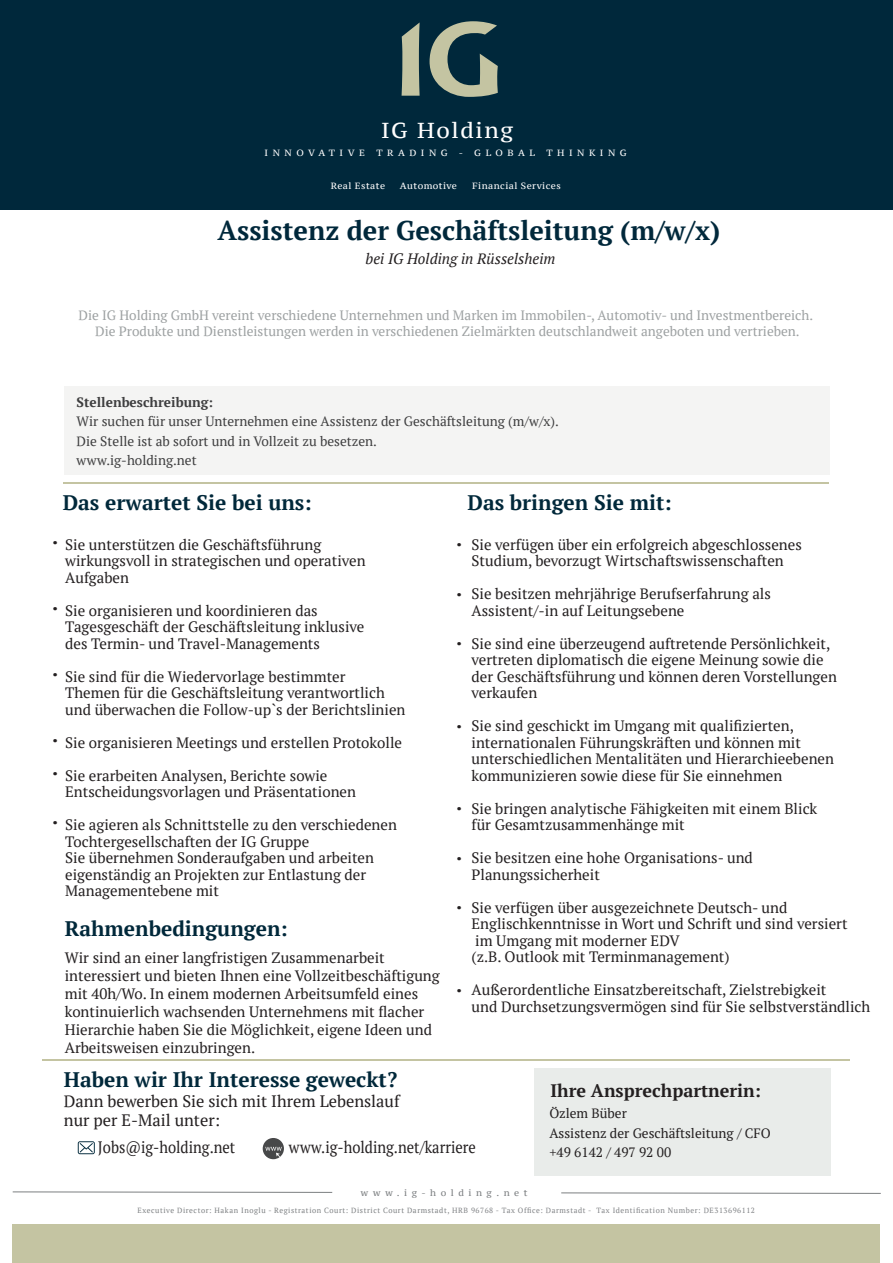
<style>
.page{position:relative;width:893px;height:1263px;background:#fff}
.page>*{position:absolute;margin:0;border:0;box-sizing:border-box;transform-origin:0 0}
.t1{font:700 27px "PT Serif";color:#00283b}
.t2{font:21.6px "PT Serif Caption";letter-spacing:.075em;color:#fff}
.t3{font:700 21px "PT Serif";color:#00283a}
.t4{font:700 21px/33px "PT Serif";color:#231f20}
.t5{font:700 18px "PT Serif";color:#231f20}
.t6{font:16.5px/19.5px "PT Serif";color:#231f20}
.t7{font:16.5px "PT Serif";color:#231f20;scale:.89 1}
.t8{font:15px/16.5px "PT Serif";color:#231f20}
.t9{font:italic 15px "PT Serif";color:#231f20}
.t10{font:13.5px/16.2px "PT Serif";color:#9da1a2;text-align:center}
.t11{font:13.5px/19.5px "PT Serif";color:#3e3e3f}
.t12{font:13.5px/19.5px "PT Serif";color:#231f20}
.t13{font:700 13.5px "PT Serif";color:#3e3e3f}
.t14{font:9px "PT Serif Caption";letter-spacing:.05em;color:#fff}
.t15{font:9px "PT Serif Caption";letter-spacing:.5em;color:#fff}
.t16{font:9px "PT Serif Caption";letter-spacing:.5em;color:#7c7f81}
.t17{font:7.5px "PT Serif";letter-spacing:.075em;color:#7c7f81}
.s1{color:#808285}
</style>
<div class="page">
<svg style="left:263px;top:1138px;width:21px;height:21px"></svg>
<svg style="left:78px;top:1141px;width:17px;height:13px"></svg>
<div style="left:534px;top:1068px;width:297px;height:108px;background:#e9ecea"></div>
<hr style="left:42px;top:1059px;width:808px;height:1px;background:#c4c4a2">
<hr style="left:63px;top:483px;width:765px;height:1px;background:#c4c4a2">
<div style="left:0;top:0;width:893px;height:210px;background:#00283b"></div>
<svg style="left:402px;top:22px;width:18px;height:74px"></svg>
<svg style="left:430px;top:21px;width:68px;height:76px"></svg>
<div style="left:64px;top:387px;width:766px;height:88px;background:#f4f4f3"></div>
<div style="left:13px;top:1224px;width:867px;height:38px;background:#c4c4a2"></div>
<svg style="left:13px;top:1192px;width:319px;height:1px"></svg>
<svg style="left:561px;top:1193px;width:320px;height:1px"></svg>
<h2 class="t2" style="left:381px;top:117px;width:134px">IG Holding</h2>
<p class="t15" style="left:265px;top:147px;width:102px">INNOVATIVE</p>
<p class="t15" style="left:376px;top:147px;width:160px">TRADING - GLOBAL</p>
<p class="t15" style="left:546px;top:147px;width:82px">THINKING</p>
<p class="t14" style="left:331px;top:180px;width:56px">Real Estate</p>
<p class="t14" style="left:400px;top:180px;width:59px">Automotive</p>
<p class="t14" style="left:472px;top:180px;width:90px">Financial Services</p>
<h1 class="t1" style="left:218px;top:212px;width:504px">Assistenz der Geschäftsleitung (m/w/x)</h1>
<p class="t9" style="left:366px;top:249px;width:191px">bei IG Holding in Rüsselsheim</p>
<p class="t10" style="left:78px;top:306px;width:736px">Die IG Holding GmbH vereint verschiedene Unternehmen und Marken im Immobilen-, Automotiv- und Investmentbereich.<br>Die Produkte und Dienstleistungen werden in verschiedenen Zielmärkten deutschlandweit angeboten und vertrieben.</p>
<p class="t13" style="left:77px;top:393px;width:138px">Stellenbeschreibung:</p>
<p class="t11" style="left:77px;top:412px;width:484px">Wir suchen für unser Unternehmen eine Assistenz der Geschäftsleitung (m/w/x).<br>Die Stelle ist ab sofort und in Vollzeit zu besetzen.<br>www.ig-holding.net</p>
<h3 class="t3" style="left:63px;top:488px;width:250px">Das erwartet Sie bei uns:</h3>
<p class="t8" style="left:65px;top:536px;width:302px">Sie unterstützen die Geschäftsführung wirkungsvoll in strategischen und operativen<br>Aufgaben</p>
<p class="t8" style="left:65px;top:602px;width:301px">Sie organisieren und koordinieren das<br>Tagesgeschäft der Geschäftsleitung inklusive des Termin- und Travel-Managements</p>
<p class="t8" style="left:65px;top:668px;width:342px">Sie sind für die Wiedervorlage bestimmter<br>Themen für die Geschäftsleitung verantwortlich und überwachen die Follow-up`s der Berichtslinien</p>
<p class="t8" style="left:65px;top:734px;width:338px">Sie organisieren Meetings und erstellen Protokolle</p>
<p class="t8" style="left:65px;top:767px;width:292px">Sie erarbeiten Analysen, Berichte sowie<br>Entscheidungsvorlagen und Präsentationen</p>
<p class="t8" style="left:65px;top:816px;width:333px">Sie agieren als Schnittstelle zu den verschiedenen Tochtergesellschaften der IG Gruppe<br>Sie übernehmen Sonderaufgaben und arbeiten eigenständig an Projekten zur Entlastung der Managementebene mit</p>
<h3 class="t4" style="left:52px;top:519px;width:8px">.</h3>
<h3 class="t4" style="left:52px;top:585px;width:8px">.</h3>
<h3 class="t4" style="left:52px;top:651px;width:8px">.</h3>
<h3 class="t4" style="left:52px;top:717px;width:8px">. .</h3>
<h3 class="t4" style="left:52px;top:800px;width:8px">.</h3>
<h3 class="t3" style="left:65px;top:914px;width:224px">Rahmenbedingungen:</h3>
<p class="t8" style="left:65px;top:948px;width:376px;line-height:18px">Wir sind an einer langfristigen Zusammenarbeit interessiert und bieten Ihnen eine Vollzeitbeschäftigung mit 40h/Wo. In einem modernen Arbeitsumfeld eines kontinuierlich wachsenden Unternehmens mit flacher Hierarchie haben Sie die Möglichkeit, eigene Ideen und Arbeitsweisen einzubringen.</p>
<h3 class="t3" style="left:468px;top:488px;width:206px">Das bringen Sie mit:</h3>
<h3 class="t4" style="left:456px;top:522px;width:8px">.</h3>
<h3 class="t4" style="left:456px;top:571px;width:8px">.</h3>
<h3 class="t4" style="left:456px;top:621px;width:8px">.</h3>
<h3 class="t4" style="left:456px;top:703px;width:8px">.</h3>
<h3 class="t4" style="left:456px;top:786px;width:8px">.</h3>
<h3 class="t4" style="left:456px;top:835px;width:8px">.</h3>
<h3 class="t4" style="left:456px;top:885px;width:8px">.</h3>
<h3 class="t4" style="left:456px;top:967px;width:8px">.</h3>
<p class="t8" style="left:472px;top:536px;width:332px">Sie verfügen über ein erfolgreich abgeschlossenes<br>Studium, bevorzugt Wirtschaftswissenschaften</p>
<p class="t8" style="left:472px;top:585px;width:301px">Sie besitzen mehrjährige Berufserfahrung als<br>Assistent/-in auf Leitungsebene</p>
<p class="t8" style="left:472px;top:635px;width:367px">Sie sind eine überzeugend auftretende Persönlichkeit, vertreten diplomatisch die eigene Meinung sowie die der Geschäftsführung und können deren Vorstellungen verkaufen</p>
<p class="t8" style="left:472px;top:717px;width:364px">Sie sind geschickt im Umgang mit qualifizierten, internationalen Führungskräften und können mit unterschiedlichen Mentalitäten und Hierarchieebenen kommunizieren sowie diese für Sie einnehmen</p>
<p class="t8" style="left:472px;top:800px;width:347px">Sie bringen analytische Fähigkeiten mit einem Blick für Gesamtzusammenhänge mit</p>
<p class="t8" style="left:472px;top:849px;width:283px">Sie besitzen eine hohe Organisations- und<br>Planungssicherheit</p>
<p class="t8" style="left:472px;top:899px;width:377px">Sie verfügen über ausgezeichnete Deutsch- und Englischkenntnisse in Wort und Schrift und sind versiert im Umgang mit moderner EDV<br>(z.B. Outlook mit Terminmanagement)</p>
<p class="t8" style="left:472px;top:981px;width:400px">Außerordentliche Einsatzbereitschaft, Zielstrebigkeit<br>und Durchsetzungsvermögen sind für Sie selbstverständlich</p>
<h3 class="t3" style="left:64px;top:1066px;width:335px">Haben wir Ihr Interesse geweckt?</h3>
<p class="t6" style="left:64px;top:1091px;width:337px">Dann bewerben Sie sich mit Ihrem Lebenslauf nur per E-Mail unter:</p>
<p class="t7" style="left:98px;top:1136px;width:156px">Jobs@ig-holding.net</p>
<p class="t7" style="left:289px;top:1136px;width:212px">www.ig-holding.net/karriere</p>
<p class="t16" style="left:361px;top:1187px;width:168px">www.ig-holding.net</p>
<p class="t5" style="left:551px;top:1078px;width:212px">Ihre Ansprechpartnerin:</p>
<p class="t12" style="left:549px;top:1103px;width:223px">Özlem Büber<br>Assistenz der Geschäftsleitung / CFO +49 6142 / 497 92 00</p>
<p class="t17" style="left:137px;top:1205px;width:619px">Executive Director: Hakan Inoglu - Registration Court: District Court Darmstadt, <span class="s1">HRB 96768 - Tax Office: Darmstadt - Tax Identification Number: DE313696112</span></p>
</div>
